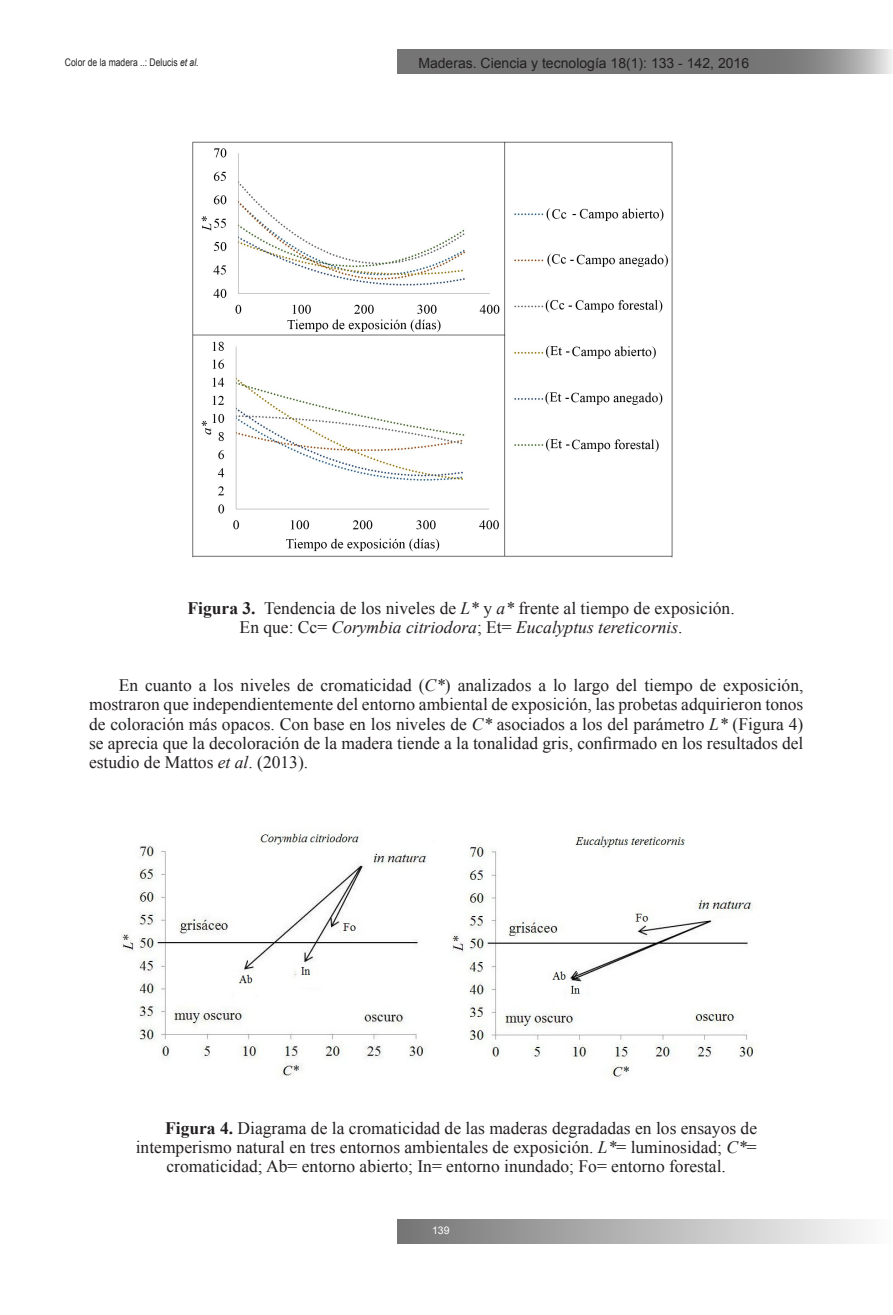
<style>
.page{position:relative;width:893px;height:1315px;background:#fff}
.page>*{position:absolute;margin:0;border:0;box-sizing:border-box;transform-origin:0 0}
.t1{font:17.5px/19.2px "Times New Roman";color:#231f20;text-align:justify}
.t2{font:italic 17.5px "Times New Roman";color:#231f20}
.t3{font:14px "Arial";color:#231f20}
.t4{font:10.5px "Arial";color:#231f20;scale:.82 1}
.t5{font:10.5px "Arial";color:#fff}
.s1{font-style:italic}
.s2{font-weight:700}
.s3{font-style:normal}
</style>
<div class="page">
<div style="left:397px;top:1219px;width:496px;height:25px;background:linear-gradient(to right,#747475,#fdfdfd)"></div>
<svg style="left:397px;top:50px;width:495px;height:24px;background:#7f7f7f"></svg>
<img style="left:121px;top:829px;width:636px;height:250px">
<img style="left:192px;top:141px;width:481px;height:417px">
<p class="t4" style="left:65px;top:56px;width:164px">Color de la madera ..: Delucis <span class="s1">et al</span>.</p>
<p class="t3" style="left:418px;top:54px;width:332px">Maderas. Ciencia y tecnología 18(1): 133 - 142, 2016</p>
<p class="t1" style="left:188px;top:598px;width:549px"><span class="s2">Figura 3.</span> Tendencia de los niveles de <span class="s1">L*</span> y <span class="s1">a*</span> frente al tiempo de exposición.</p>
<p class="t2" style="left:240px;top:615px;width:444px"><span class="s3">En que: Cc=</span> Corymbia citriodora<span class="s3">; Et=</span> Eucalyptus tereticornis<span class="s3">.</span></p>
<p class="t1" style="left:89px;top:675px;width:716px;text-indent:30px">En cuanto a los niveles de cromaticidad (<span class="s1">C*</span>) analizados a lo largo del tiempo de exposición, mostraron que independientemente del entorno ambiental de exposición, las probetas adquirieron tonos de coloración más opacos. Con base en los niveles de <span class="s1">C*</span> asociados a los del parámetro <span class="s1">L*</span> (Figura 4) se aprecia que la decoloración de la madera tiende a la tonalidad gris, confirmado en los resultados del estudio de Mattos <span class="s1">et al</span>. (2013).</p>
<p class="t1" style="left:165px;top:1118px;width:593px"><span class="s2">Figura 4.</span> Diagrama de la cromaticidad de las maderas degradadas en los ensayos de</p>
<p class="t1" style="left:136px;top:1137px;width:622px">intemperismo natural en tres entornos ambientales de exposición. <span class="s1">L*</span>= luminosidad; <span class="s1">C*</span>=</p>
<p class="t1" style="left:167px;top:1156px;width:561px">cromaticidad; Ab= entorno abierto; In= entorno inundado; Fo= entorno forestal.</p>
<p class="t5" style="left:432px;top:1223px;width:19px">139</p>
</div>
